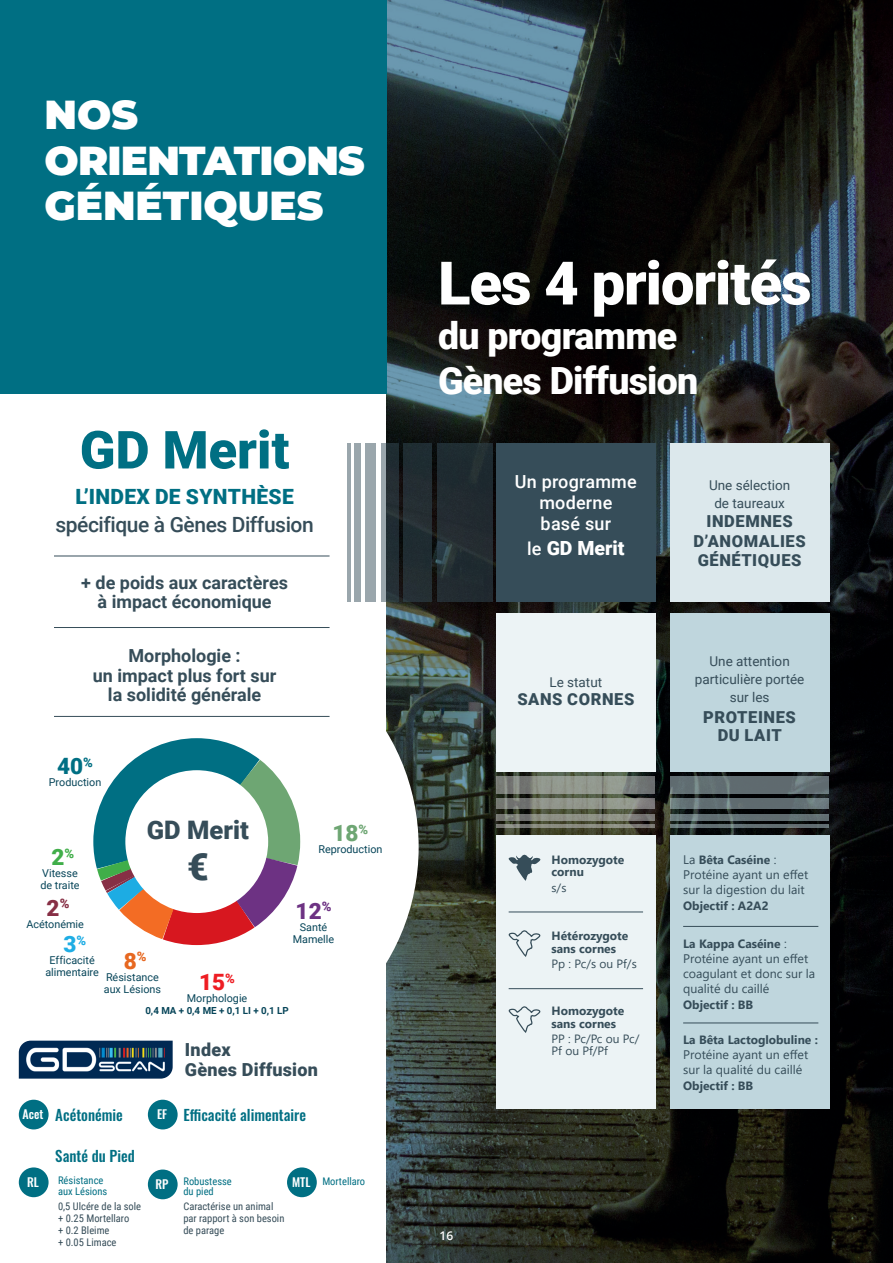
<style>
.page{position:relative;width:893px;height:1263px;background:#fff}
.page>*{position:absolute;margin:0;border:0;box-sizing:border-box;transform-origin:0 0}
.t1{font:900 60px "Roboto";letter-spacing:-.02em;color:#fff}
.t2{font:900 52.5px "Roboto";color:#006f83}
.t3{font:900 40.5px/45.8px "Montserrat";letter-spacing:-.01em;color:#fff}
.t4{font:900 37.5px/45px "Roboto";letter-spacing:-.02em;color:#fff}
.t5{font:900 37.5px "Roboto";color:#364d59}
.t6{font:900 25.5px "Roboto";color:#364d59}
.t7{font:900 22.5px "Roboto";color:#6d3283}
.t8{font:900 22.5px "Roboto";color:#6ea673}
.t9{font:900 22.5px "Roboto";color:#006f83}
.t10{font:900 22.5px "Roboto";color:#ee1d23}
.t11{font:900 22.5px "Roboto";color:#872f45}
.t12{font:900 22.5px "Roboto";color:#40ae49}
.t13{font:900 22.5px "Roboto";color:#1fade4}
.t14{font:500 21px "Roboto";letter-spacing:-.02em;color:#364d59}
.t15{font:900 21px "Roboto";letter-spacing:.015em;color:#006f83}
.t16{font:900 19.5px "Roboto";color:#fff}
.t17{font:700 18px/19.5px "Roboto";color:#364d59;text-align:center}
.t18{font:500 18px/21px "Roboto";letter-spacing:.01em;color:#fff;text-align:center}
.t19{font:900 18px/19.5px "Roboto";letter-spacing:.01em;color:#364d59}
.t20{font:900 16.5px/19.5px "Roboto";letter-spacing:.035em;color:#364d59;text-align:center}
.t21{font:500 15px "Oswald";color:#006f83}
.t22{font:13.5px/18px "Roboto";color:#364d59;text-align:center}
.t23{font:12.45px/15px "Segoe UI";color:#364d59}
.t24{font:700 12px/12.8px "Segoe UI";color:#364d59}
.t25{font:12px/12px "Segoe UI";color:#364d59}
.t26{font:500 12px "Oswald";color:#fff}
.t27{font:600 12px "Open Sans";color:#fff}
.t28{font:10.8px/12px "Roboto";color:#074559}
.t29{font:10.5px/12px "Roboto Condensed";color:#364d59}
.t30{font:10.5px/10.5px "Roboto Condensed";color:#006f83}
.t31{font:700 9.75px "Roboto";color:#074559}
.s1{font-size:12px;color:#fff}
.s2{font-family:"Oswald";font-weight:500;font-size:12px;color:#fff}
.s3{font-weight:500;font-size:18px}
.s4{font-weight:400;font-size:12.45px}
</style>
<div class="page">
<img style="left:387px;top:0;width:506px;height:1263px">
<svg style="left:18px;top:624px;width:401px;height:446px"></svg>
<div style="left:0;top:0;width:387px;height:393px;background:#006f83"></div>
<div style="left:670px;top:443px;width:159px;height:159px;background:#dce8ec"></div>
<div style="left:496px;top:443px;width:159px;height:159px;background:#364d59"></div>
<div style="left:437px;top:443px;width:55px;height:159px;background:#212b30"></div>
<div style="left:404px;top:443px;width:28px;height:159px;background:#222d32"></div>
<svg style="left:381px;top:443px;width:18px;height:159px;background:#434f55"></svg>
<div style="left:366px;top:443px;width:10px;height:159px;background:#9aa6ac"></div>
<div style="left:354px;top:443px;width:7px;height:159px;background:#9aa6ac"></div>
<hr style="left:347px;top:443px;width:4px;height:159px;background:#9aa6ac">
<svg style="left:496px;top:776px;width:159px;height:18px;background:#858b83"></svg>
<svg style="left:496px;top:799px;width:159px;height:10px;background:#888b83"></svg>
<svg style="left:496px;top:814px;width:159px;height:7px"></svg>
<hr style="left:496px;top:824px;width:159px;height:3px;background:#d1d2d4">
<svg style="left:670px;top:776px;width:159px;height:18px;background:#626f73"></svg>
<svg style="left:670px;top:799px;width:159px;height:10px;background:#647275"></svg>
<svg style="left:670px;top:814px;width:159px;height:7px"></svg>
<hr style="left:670px;top:824px;width:159px;height:3px;background:#bfd6dd">
<div style="left:496px;top:613px;width:159px;height:159px;background:#ecf3f5"></div>
<div style="left:496px;top:835px;width:159px;height:273px;background:#ecf3f5"></div>
<div style="left:670px;top:835px;width:159px;height:273px;background:#bfd6dd"></div>
<div style="left:670px;top:613px;width:159px;height:159px;background:#bfd6dd"></div>
<img style="left:19px;top:1041px;width:154px;height:37px">
<div style="left:19px;top:1167px;width:30px;height:30px;background:#006f83;border-radius:50%"></div>
<div style="left:148px;top:1169px;width:30px;height:30px;background:#006f83;border-radius:50%"></div>
<div style="left:287px;top:1167px;width:30px;height:30px;background:#006f83;border-radius:50%"></div>
<div style="left:19px;top:1100px;width:30px;height:29px;background:#006f83;border-radius:50%"></div>
<div style="left:148px;top:1100px;width:30px;height:29px;background:#006f83;border-radius:50%"></div>
<svg style="left:509px;top:855px;width:31px;height:26px"></svg>
<svg style="left:508px;top:930px;width:33px;height:27px"></svg>
<svg style="left:508px;top:1006px;width:33px;height:27px"></svg>
<hr style="left:509px;top:911px;width:134px;height:1px;background:#364d59">
<hr style="left:509px;top:988px;width:134px;height:1px;background:#364d59">
<hr style="left:683px;top:926px;width:135px;height:1px;background:#364d59">
<hr style="left:683px;top:1022px;width:135px;height:1px;background:#364d59">
<hr style="left:54px;top:556px;width:276px;height:1px;background:#364d59">
<hr style="left:54px;top:627px;width:276px;height:1px;background:#364d59">
<hr style="left:54px;top:716px;width:276px;height:1px;background:#364d59">
<svg style="left:73px;top:722px;width:247px;height:243px"></svg>
<h3 class="t3" style="left:45px;top:89px;width:322px">NOS<br>ORIENTATIONS<br>GÉNÉTIQUES</h3>
<h2 class="t2" style="left:80px;top:413px;width:211px">GD Merit</h2>
<h3 class="t15" style="left:75px;top:482px;width:220px">L’INDEX DE SYNTHÈSE</h3>
<h3 class="t14" style="left:55px;top:509px;width:260px">spécifique à Gènes Diffusion</h3>
<h3 class="t17" style="left:81px;top:572px;width:208px">+ de poids aux caractères à impact économique</h3>
<h3 class="t17" style="left:93px;top:645px;width:185px">Morphologie :<br>un impact plus fort sur la solidité générale</h3>
<h3 class="t9" style="left:57px;top:751px;width:37px">40<sup>%</sup></h3>
<p class="t28" style="left:49px;top:776px;width:54px">Production</p>
<h3 class="t12" style="left:51px;top:841px;width:24px">2<sup>%</sup></h3>
<p class="t28" style="left:40px;top:867px;width:41px">Vitesse de traite</p>
<h3 class="t6" style="left:147px;top:812px;width:103px">GD Merit</h3>
<h3 class="t5" style="left:187px;top:840px;width:23px">€</h3>
<h3 class="t8" style="left:333px;top:817px;width:37px">18<sup>%</sup></h3>
<p class="t28" style="left:318px;top:843px;width:66px">Reproduction</p>
<h3 class="t11" style="left:47px;top:892px;width:24px">2<sup>%</sup></h3>
<p class="t28" style="left:26px;top:918px;width:59px">Acétonémie</p>
<h3 class="t7" style="left:296px;top:895px;width:37px">12<sup>%</sup></h3>
<p class="t28" style="left:293px;top:920px;width:43px;text-align:center">Santé<br>Mamelle</p>
<h3 class="t13" style="left:64px;top:929px;width:24px">3<sup>%</sup></h3>
<p class="t28" style="left:45px;top:954px;width:103px;text-indent:4px">Efficacité alimentaire <sup>8</sup><sup>%</sup></p>
<p class="t28" style="left:104px;top:970px;width:59px">Résistance aux Lésions</p>
<h3 class="t10" style="left:199px;top:966px;width:37px">15<sup>%</sup></h3>
<p class="t28" style="left:187px;top:992px;width:62px">Morphologie</p>
<p class="t31" style="left:145px;top:1004px;width:145px">0,4 MA + 0,4 ME + 0,1 LI + 0,1 LP</p>
<h3 class="t19" style="left:185px;top:1039px;width:134px">Index<br>Gènes Diffusion</h3>
<p class="t21" style="left:23px;top:1107px;width:102px"><span class="s1">Acet</span> Acétonémie</p>
<p class="t21" style="left:157px;top:1107px;width:151px"><span class="s1">EF</span> Efficacité alimentaire</p>
<p class="t21" style="left:55px;top:1148px;width:81px">Santé du Pied</p>
<p class="t30" style="left:58px;top:1175px;width:51px">Résistance aux Lésions</p>
<p class="t29" style="left:58px;top:1200px;width:85px">0,5 Ulcére de la sole + 0.25 Mortellaro<br>+ 0.2 Bleime<br>+ 0.05 Limace</p>
<p class="t26" style="left:27px;top:1176px;width:13px">RL</p>
<p class="t26" style="left:156px;top:1178px;width:15px">RP</p>
<p class="t30" style="left:292px;top:1175px;width:75px"><span class="s2">MTL</span> Mortellaro</p>
<p class="t30" style="left:183px;top:1175px;width:50px">Robustesse du pied</p>
<p class="t29" style="left:183px;top:1200px;width:103px">Caractérise un animal par rapport à son besoin de parage</p>
<h1 class="t1" style="left:438px;top:241px;width:375px">Les 4 priorités</h1>
<h3 class="t4" style="left:438px;top:312px;width:262px">du programme<br>Gènes Diffusion</h3>
<p class="t27" style="left:440px;top:1227px;width:15px">16</p>
<h3 class="t18" style="left:515px;top:470px;width:123px">Un programme moderne<br>basé sur</h3>
<h3 class="t16" style="left:527px;top:534px;width:99px"><span class="s3">le</span> GD Merit</h3>
<p class="t22" style="left:549px;top:673px;width:54px">Le statut</p>
<h3 class="t20" style="left:517px;top:689px;width:118px">SANS CORNES</h3>
<p class="t22" style="left:709px;top:475px;width:83px">Une sélection de taureaux</p>
<h3 class="t20" style="left:693px;top:511px;width:114px">INDEMNES<br>D’ANOMALIES<br>GÉNÉTIQUES</h3>
<p class="t22" style="left:695px;top:651px;width:111px">Une attention particulière portée sur les</p>
<h3 class="t20" style="left:703px;top:707px;width:94px;line-height:18px">PROTEINES<br>DU LAIT</h3>
<p class="t24" style="left:552px;top:852px;width:74px">Homozygote cornu</p>
<p class="t25" style="left:552px;top:880px;width:16px">s/s</p>
<p class="t24" style="left:552px;top:928px;width:78px">Hétérozygote sans cornes</p>
<p class="t25" style="left:552px;top:957px;width:87px">Pp : Pc/s ou Pf/s</p>
<p class="t24" style="left:552px;top:1003px;width:74px">Homozygote sans cornes</p>
<p class="t25" style="left:552px;top:1032px;width:89px">PP : Pc/Pc ou Pc/<br>Pf ou Pf/Pf</p>
<p class="t24" style="left:683px;top:852px;width:95px"><span class="s4">La</span> Bêta Caséine <span class="s4">:</span></p>
<p class="t23" style="left:683px;top:866px;width:127px">Protéine ayant un effet sur la digestion du lait</p>
<p class="t24" style="left:683px;top:898px;width:87px">Objectif : A2A2</p>
<p class="t24" style="left:683px;top:937px;width:105px">La Kappa Caséine <span class="s4">:</span></p>
<p class="t23" style="left:683px;top:950px;width:134px">Protéine ayant un effet coagulant et donc sur la qualité du caillé</p>
<p class="t24" style="left:683px;top:997px;width:72px">Objectif : BB</p>
<p class="t24" style="left:683px;top:1032px;width:136px">La Bêta Lactoglobuline :</p>
<p class="t23" style="left:683px;top:1046px;width:127px">Protéine ayant un effet sur la qualité du caillé</p>
<p class="t24" style="left:683px;top:1078px;width:72px">Objectif : BB</p>
</div>
